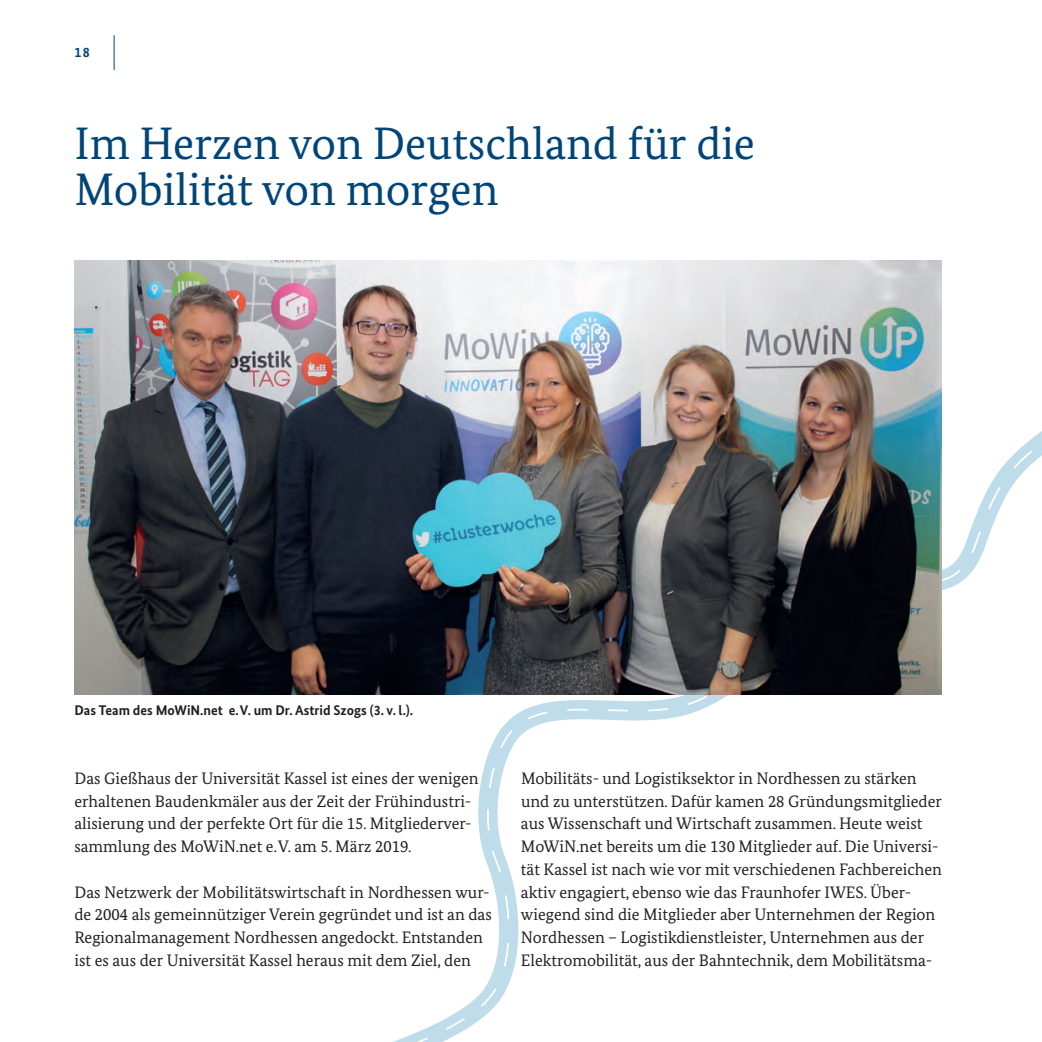
<style>
.page{position:relative;width:1042px;height:1042px;background:#fff}
.page>*{position:absolute;margin:0;border:0;box-sizing:border-box;transform-origin:0 0}
.t1{font:45.5px/45.5px "Bundes Serif";color:#004578}
.t2{font:16.62px/22.8px "Bundes Serif";color:#231f20}
.t3{font:700 14px "Bundes Sans";color:#231f20}
.t4{font:700 14px "Bundes Sans";color:#004578}
</style>
<div class="page">
<hr style="left:114px;top:35px;width:1px;height:35px;background:#004578">
<svg style="left:982px;top:449px;width:52px;height:73px"></svg>
<svg style="left:396px;top:1016px;width:71px;height:26px"></svg>
<svg style="left:479px;top:529px;width:503px;height:479px"></svg>
<img style="left:74px;top:261px;width:868px;height:434px">
<p class="t4" style="left:74px;top:44px;width:17px">18</p>
<h1 class="t1" style="left:74px;top:120px;width:682px">Im Herzen von Deutschland für die<br>Mobilität von morgen</h1>
<p class="t3" style="left:74px;top:702px;width:340px">Das Team des MoWiN.net e.V. um Dr. Astrid Szogs (3. v. l.).</p>
<p class="t2" style="left:74px;top:767px;width:406px">Das Gießhaus der Universität Kassel ist eines der wenigen erhaltenen Baudenkmäler aus der Zeit der Frühindustri&shy;alisierung und der perfekte Ort für die 15. Mitgliederver&shy;sammlung des MoWiN.net e.V. am 5. März 2019.</p>
<p class="t2" style="left:74px;top:880px;width:419px">Das Netzwerk der Mobilitätswirtschaft in Nordhessen wur&shy;de 2004 als gemeinnütziger Verein gegründet und ist an das Regionalmanagement Nordhessen angedockt. Entstanden ist es aus der Universität Kassel heraus mit dem Ziel, den</p>
<p class="t2" style="left:521px;top:767px;width:422px">Mobilitäts- und Logistiksektor in Nordhessen zu stärken und zu unterstützen. Dafür kamen 28 Gründungsmitglieder aus Wissenschaft und Wirtschaft zusammen. Heute weist MoWiN.net bereits um die 130 Mitglieder auf. Die Universi&shy;tät Kassel ist nach wie vor mit verschiedenen Fachbereichen aktiv engagiert, ebenso wie das Fraunhofer IWES. Über&shy;wiegend sind die Mitglieder aber Unternehmen der Region Nordhessen – Logistikdienstleister, Unternehmen aus der Elektromobilität, aus der Bahntechnik, dem Mobilitätsma-</p>
</div>
